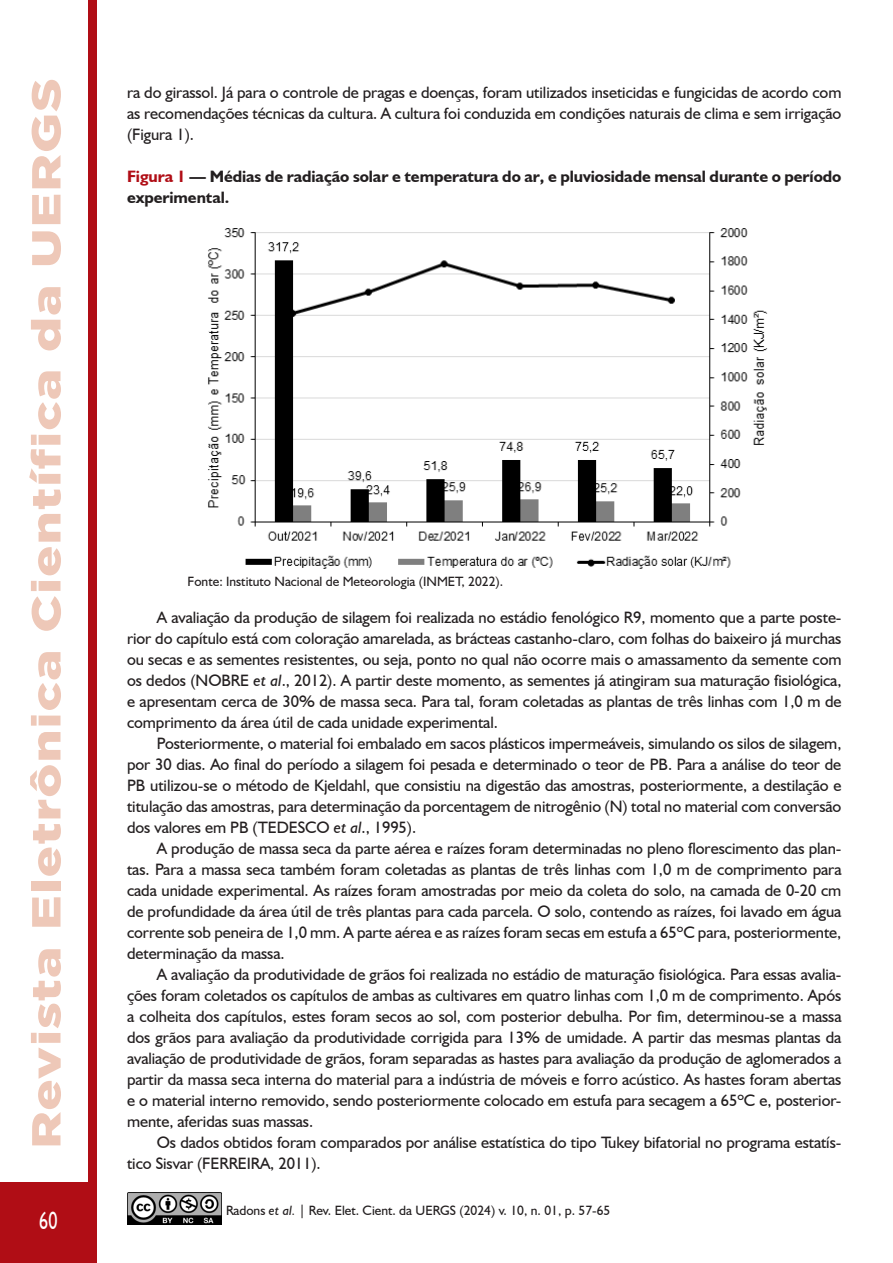
<style>
.page{position:relative;width:893px;height:1263px;background:#fff}
.page>*{position:absolute;margin:0;border:0;box-sizing:border-box;transform-origin:0 0}
.t1{font:900 40.5px "Gotham";letter-spacing:.025em;color:#eec8b8;scale:1.28 1}
.t2{font:24.75px "Humanist 521 BT";color:#fff;scale:.73 1}
.Texto____Corrido{font:16.5px/21px "Humanist 521 BT";letter-spacing:-.005em;color:#231f20;text-align:justify}
.Texto____Corrido-2{font:700 16.5px/21px "Humanist 521 BT";letter-spacing:-.005em;color:#231f20}
.Texto____Bullet_Letra{font:13.5px "Humanist 521 BT";color:#231f20}
.s1{color:#b00d15}
.s2{font-style:italic}
</style>
<div class="page">
<div style="left:88px;top:0;width:9px;height:1182px;background:#b00d15"></div>
<div style="left:0;top:1182px;width:97px;height:81px;background:#b00d15"></div>
<img style="left:128px;top:1192px;width:93px;height:33px">
<img style="left:208px;top:228px;width:560px;height:341px">
<h1 class="t1" style="left:23px;top:1148px;width:838px;rotate:-90deg">Revista Eletrônica Científica da UERGS</h1>
<h2 class="t2" style="left:39px;top:1205px;width:26px">60</h2>
<p class="Texto____Corrido" style="left:127px;top:81px;width:716px">ra do girassol. Já para o controle de pragas e doenças, foram utilizados inseticidas e fungicidas de acordo com as recomendações técnicas da cultura. A cultura foi conduzida em condições naturais de clima e sem irrigação (Figura 1).</p>
<p class="Texto____Corrido-2" style="left:127px;top:165px;width:716px"><span class="s1">Figura 1</span> — Médias de radiação solar e temperatura do ar, e pluviosidade mensal durante o período experimental.</p>
<p class="Texto____Bullet_Letra" style="left:188px;top:573px;width:317px">Fonte: Instituto Nacional de Meteorologia (INMET, 2022).</p>
<p class="Texto____Corrido" style="left:127px;top:606px;width:716px;text-indent:30px">A avaliação da produção de silagem foi realizada no estádio fenológico R9, momento que a parte poste&shy;rior do capítulo está com coloração amarelada, as brácteas castanho-claro, com folhas do baixeiro já murchas ou secas e as sementes resistentes, ou seja, ponto no qual não ocorre mais o amassamento da semente com os dedos (NOBRE <span class="s2">et al</span>., 2012). A partir deste momento, as sementes já atingiram sua maturação fisiológica, e apresentam cerca de 30% de massa seca. Para tal, foram coletadas as plantas de três linhas com 1,0 m de comprimento da área útil de cada unidade experimental.</p>
<p class="Texto____Corrido" style="left:127px;top:732px;width:716px;text-indent:30px">Posteriormente, o material foi embalado em sacos plásticos impermeáveis, simulando os silos de silagem, por 30 dias. Ao final do período a silagem foi pesada e determinado o teor de PB. Para a análise do teor de PB utilizou-se o método de Kjeldahl, que consistiu na digestão das amostras, posteriormente, a destilação e titulação das amostras, para determinação da porcentagem de nitrogênio (N) total no material com conversão dos valores em PB (TEDESCO <span class="s2">et al</span>., 1995).</p>
<p class="Texto____Corrido" style="left:127px;top:837px;width:716px;text-indent:30px">A produção de massa seca da parte aérea e raízes foram determinadas no pleno florescimento das plan&shy;tas. Para a massa seca também foram coletadas as plantas de três linhas com 1,0 m de comprimento para cada unidade experimental. As raízes foram amostradas por meio da coleta do solo, na camada de 0-20 cm de profundidade da área útil de três plantas para cada parcela. O solo, contendo as raízes, foi lavado em água corrente sob peneira de 1,0 mm. A parte aérea e as raízes foram secas em estufa a 65ºC para, posteriormente, determinação da massa.</p>
<p class="Texto____Corrido" style="left:127px;top:963px;width:716px;text-indent:30px">A avaliação da produtividade de grãos foi realizada no estádio de maturação fisiológica. Para essas avalia&shy;ções foram coletados os capítulos de ambas as cultivares em quatro linhas com 1,0 m de comprimento. Após a colheita dos capítulos, estes foram secos ao sol, com posterior debulha. Por fim, determinou-se a massa dos grãos para avaliação da produtividade corrigida para 13% de umidade. A partir das mesmas plantas da avaliação de produtividade de grãos, foram separadas as hastes para avaliação da produção de aglomerados a partir da massa seca interna do material para a indústria de móveis e forro acústico. As hastes foram abertas e o material interno removido, sendo posteriormente colocado em estufa para secagem a 65ºC e, posterior&shy;mente, aferidas suas massas.</p>
<p class="Texto____Corrido" style="left:127px;top:1131px;width:716px;text-indent:30px">Os dados obtidos foram comparados por análise estatística do tipo Tukey bifatorial no programa estatís&shy;tico Sisvar (FERREIRA, 2011).</p>
<p class="Texto____Bullet_Letra" style="left:226px;top:1201px;width:386px">Radons <span class="s2">et al.</span> | Rev. Elet. Cient. da UERGS (2024) v. 10, n. 01, p. 57-65</p>
</div>
